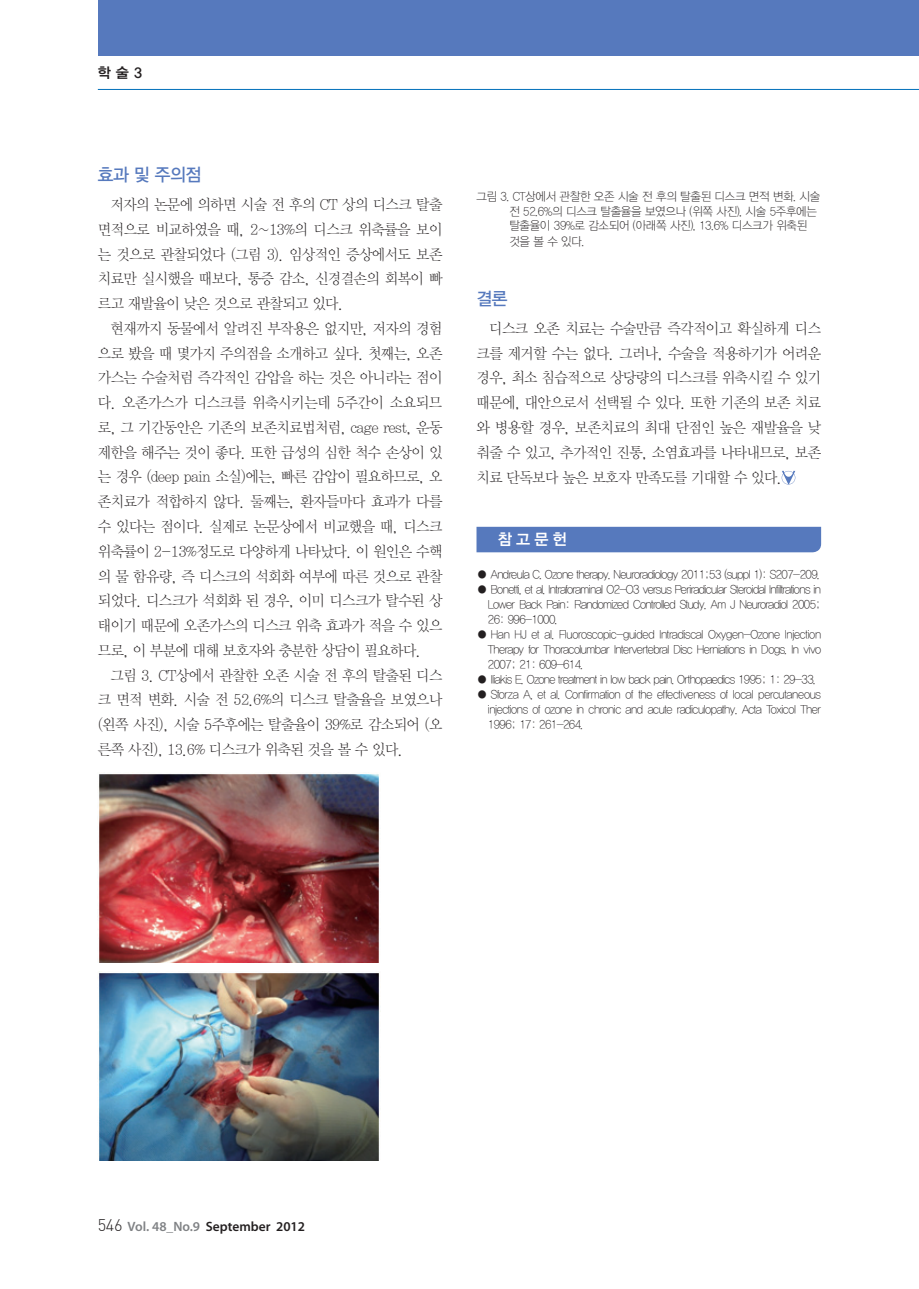
<style>
.page{position:relative;width:919px;height:1289px;background:#fff}
.page>*{position:absolute;margin:0;border:0;box-sizing:border-box;transform-origin:0 0}
.t1{font:18px "YDIYGO330";letter-spacing:-.025em;color:#5679bd;scale:.95 1}
.t2{font:15.75px "YDIYGO340";color:#fff}
.t3{font:15px/24.8px "YDIY Mj O310";letter-spacing:-.04em;color:#231f20;text-align:justify;scale:.95 1}
.t4{font:14.25px "YDIYGO340";color:#231f20}
.t5{font:600 13.5px "Myriad Pro";color:#231f20}
.t6{font:12px/15px "YDIYGO310";letter-spacing:-.05em;color:#231f20;text-align:justify;scale:.95 1}
.t7{font:12px/14.4px "YDIYGO310";letter-spacing:-.025em;color:#231f20;scale:.95 1}
.s1{font-family:"Dinlig";font-weight:400;font-size:16.5px}
.s2{color:#808285}
</style>
<div class="page">
<div style="left:98px;top:0;width:820px;height:55px;background:#5679bd"></div>
<hr style="left:98px;top:89px;width:820px;height:1px;background:#006fba">
<svg style="left:781px;top:471px;width:14px;height:13px"></svg>
<div style="left:476px;top:527px;width:345px;height:25px;background:#5679bd"></div>
<img style="left:99px;top:773px;width:280px;height:189px">
<img style="left:99px;top:971px;width:282px;height:189px">
<p class="t4" style="left:98px;top:64px;width:46px">학 술 3</p>
<p class="t1" style="left:98px;top:165px;width:110px">효과 및 주의점</p>
<p class="t3" style="left:98px;top:193px;width:364px;text-indent:13px">저자의 논문에 의하면 시술 전 후의 CT 상의 디스크 탈출 면적으로 비교하였을 때, 2~13%의 디스크 위축률을 보이 는 것으로 관찰되었다 (그림 3). 임상적인 증상에서도 보존 치료만 실시했을 때보다, 통증 감소, 신경결손의 회복이 빠 르고 재발율이 낮은 것으로 관찰되고 있다.</p>
<p class="t3" style="left:98px;top:316px;width:364px;text-indent:13px">현재까지 동물에서 알려진 부작용은 없지만, 저자의 경험 으로 봤을 때 몇가지 주의점을 소개하고 싶다. 첫째는, 오존 가스는 수술처럼 즉각적인 감압을 하는 것은 아니라는 점이 다. 오존가스가 디스크를 위축시키는데 5주간이 소요되므 로, 그 기간동안은 기존의 보존치료법처럼, cage rest, 운동 제한을 해주는 것이 좋다. 또한 급성의 심한 척수 손상이 있 는 경우 (deep pain 소실)에는, 빠른 감압이 필요하므로, 오 존치료가 적합하지 않다. 둘째는, 환자들마다 효과가 다를 수 있다는 점이다. 실제로 논문상에서 비교했을 때, 디스크 위축률이 2-13%정도로 다양하게 나타났다. 이 원인은 수핵 의 물 함유량, 즉 디스크의 석회화 여부에 따른 것으로 관찰 되었다. 디스크가 석회화 된 경우, 이미 디스크가 탈수된 상 태이기 때문에 오존가스의 디스크 위축 효과가 적을 수 있으 므로, 이 부분에 대해 보호자와 충분한 상담이 필요하다.</p>
<p class="t3" style="left:98px;top:663px;width:364px;text-indent:13px">그림 3. CT상에서 관찰한 오존 시술 전 후의 탈출된 디스 크 면적 변화. 시술 전 52.6%의 디스크 탈출율을 보였으나 (왼쪽 사진), 시술 5주후에는 탈출율이 39%로 감소되어 (오 른쪽 사진), 13.6% 디스크가 위축된 것을 볼 수 있다.</p>
<p class="t7" style="left:509px;top:190px;width:328px;text-indent:-33px">그림 3. CT상에서 관찰한 오존 시술 전 후의 탈출된 디스크 면적 변화. 시술 전 52.6%의 디스크 탈출율을 보였으나 (위쪽 사진), 시술 5주후에는 탈출율이 39%로 감소되어 (아래쪽 사진), 13.6% 디스크가 위축된</p>
<p class="t6" style="left:509px;top:234px;width:80px">것을 볼 수 있다.</p>
<p class="t1" style="left:476px;top:289px;width:34px">결론</p>
<p class="t3" style="left:476px;top:317px;width:364px;text-indent:13px">디스크 오존 치료는 수술만큼 즉각적이고 확실하게 디스 크를 제거할 수는 없다. 그러나, 수술을 적용하기가 어려운 경우, 최소 침습적으로 상당량의 디스크를 위축시킬 수 있기 때문에, 대안으로서 선택될 수 있다. 또한 기존의 보존 치료 와 병용할 경우, 보존치료의 최대 단점인 높은 재발율을 낮 춰줄 수 있고, 추가적인 진통, 소염효과를 나타내므로, 보존 치료 단독보다 높은 보호자 만족도를 기대할 수 있다.</p>
<p class="t2" style="left:497px;top:530px;width:71px">참 고 문 헌</p>
<p class="t6" style="left:476px;top:567px;width:363px">● Andreula C. Ozone therapy. Neuroradiology 2011;53 (suppl 1): S207-209.</p>
<p class="t6" style="left:488px;top:582px;width:352px;text-indent:-11px">● Bonetti, et al. Intraforaminal O2-O3 versus Periradicular Steroidal Infiltrations in Lower Back Pain: Randomized Controlled Study. Am J Neuroradiol 2005; 26: 996-1000.</p>
<p class="t6" style="left:488px;top:627px;width:352px;text-indent:-11px">● Han HJ et al. Fluoroscopic-guided Intradiscal Oxygen-Ozone Injection Therapy for Thoracolumbar Intervertebral Disc Herniations in Dogs. In vivo 2007; 21: 609-614.</p>
<p class="t6" style="left:476px;top:672px;width:358px">● Iliakis E. Ozone treatment in low back pain. Orthopaedics 1995; 1: 29-33.</p>
<p class="t6" style="left:488px;top:687px;width:352px;text-indent:-11px">● Sforza A, et al. Confirmation of the effectiveness of local percutaneous injections of ozone in chronic and acute radiculopathy. Acta Toxicol Ther 1996; 17: 261-264.</p>
<p class="t5" style="left:98px;top:1218px;width:209px"><span class="s1">546</span> <span class="s2">Vol. 48_No.9</span> September 2012</p>
</div>
